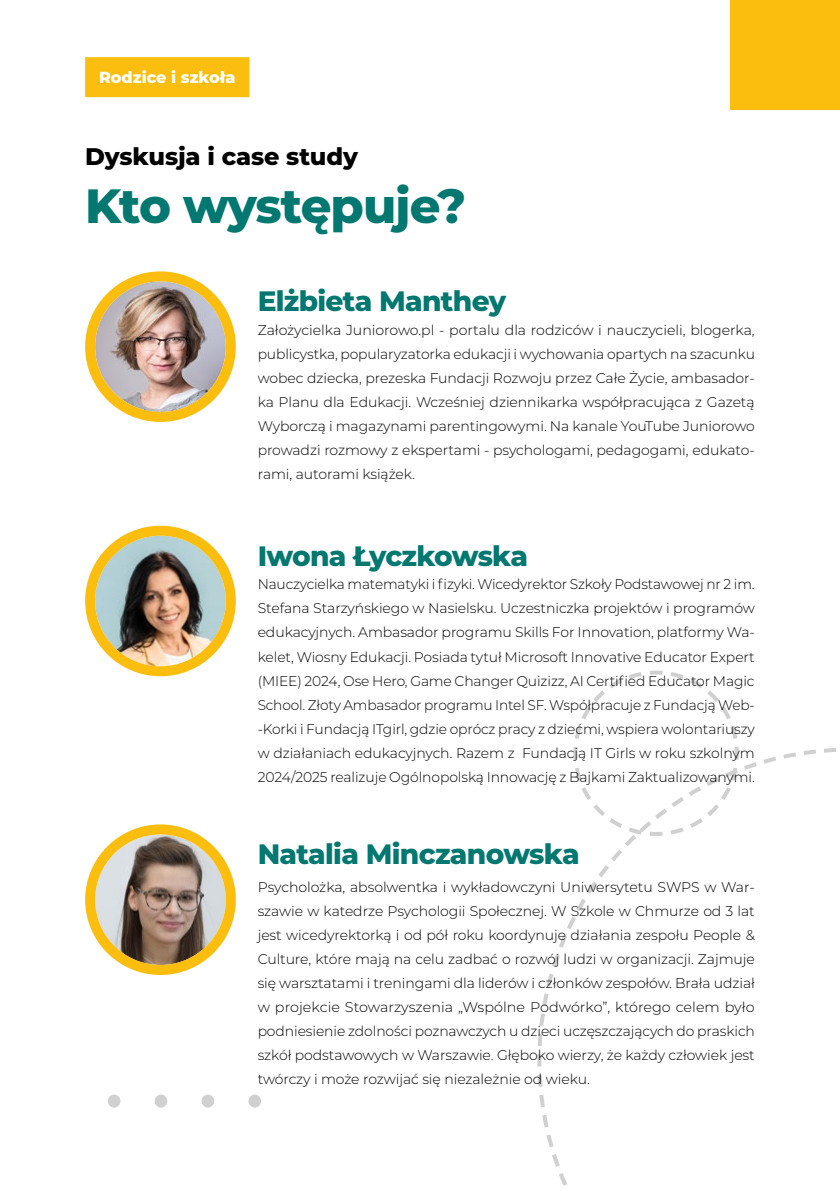
<style>
.page{position:relative;width:840px;height:1191px;background:#fff}
.page>*{position:absolute;margin:0;border:0;box-sizing:border-box;transform-origin:0 0}
.t1{font:800 48px "Montserrat";letter-spacing:-.025em;color:#027870}
.t2{font:800 28px "Montserrat";letter-spacing:-.025em;color:#027870}
.t3{font:800 24px "Montserrat";letter-spacing:-.005em;color:#000}
.t4{font:800 16px "Montserrat";color:#fff}
.t5{font:300 14px/24px "Montserrat";letter-spacing:-.005em;color:#000;text-align:justify}
</style>
<div class="page">
<svg style="left:537px;top:748px;width:299px;height:438px"></svg>
<svg style="left:571px;top:670px;width:169px;height:168px"></svg>
<div style="left:730px;top:0;width:109px;height:109px;background:#fcbe0e"></div>
<div style="left:248px;top:1094px;width:13px;height:13px;background:#d0d0d0;border-radius:50%"></div>
<div style="left:201px;top:1094px;width:13px;height:13px;background:#d0d0d0;border-radius:50%"></div>
<div style="left:155px;top:1094px;width:12px;height:13px;background:#d0d0d0;border-radius:50%"></div>
<div style="left:108px;top:1094px;width:12px;height:13px;background:#d0d0d0;border-radius:50%"></div>
<div style="left:85px;top:57px;width:164px;height:40px;background:#fcbe0e"></div>
<img style="left:95px;top:281px;width:131px;height:131px;border-radius:65px">
<div style="left:85px;top:271px;width:151px;height:151px;border:10px solid #fcbe0e;border-radius:50%"></div>
<img style="left:95px;top:536px;width:131px;height:130px;border-radius:65px">
<div style="left:85px;top:526px;width:151px;height:150px;border:10px solid #fcbe0e;border-radius:50%"></div>
<img style="left:95px;top:834px;width:131px;height:131px;border-radius:65px">
<div style="left:85px;top:824px;width:151px;height:151px;border:10px solid #fcbe0e;border-radius:50%"></div>
<p class="t4" style="left:99px;top:66px;width:138px">Rodzice i szkoła</p>
<h3 class="t3" style="left:85px;top:139px;width:274px">Dyskusja i case study</h3>
<h1 class="t1" style="left:85px;top:170px;width:382px">Kto występuje?</h1>
<h2 class="t2" style="left:257px;top:281px;width:250px">Elżbieta Manthey</h2>
<p class="t5" style="left:257px;top:318px;width:498px">Założycielka Juniorowo.pl - portalu dla rodziców i nauczycieli, blogerka, publicystka, popularyzatorka edukacji i wychowania opartych na szacunku wobec dziecka, prezeska Fundacji Rozwoju przez Całe Życie, ambasador&shy;ka Planu dla Edukacji. Wcześniej dziennikarka współpracująca z Gazetą Wyborczą i magazynami parentingowymi. Na kanale YouTube Juniorowo prowadzi rozmowy z ekspertami - psychologami, pedagogami, edukato&shy;rami, autorami książek.</p>
<h2 class="t2" style="left:257px;top:535px;width:272px">Iwona Łyczkowska</h2>
<p class="t5" style="left:257px;top:572px;width:498px">Nauczycielka matematyki i fizyki. Wicedyrektor Szkoły Podstawowej nr 2 im.<br>Stefana Starzyńskiego w Nasielsku. Uczestniczka projektów i programów edukacyjnych. Ambasador programu Skills For Innovation, platformy Wa&shy;kelet, Wiosny Edukacji. Posiada tytuł Microsoft Innovative Educator Expert (MIEE) 2024, Ose Hero, Game Changer Quizizz, AI Certified Educator Magic School. Złoty Ambasador programu Intel SF. Współpracuje z Fundacją Web--Korki i Fundacją ITgirl, gdzie oprócz pracy z dziećmi, wspiera wolontariuszy w działaniach edukacyjnych. Razem z Fundacją IT Girls w roku szkolnym 2024/2025 realizuje Ogólnopolską Innowację z Bajkami Zaktualizowanymi.</p>
<h2 class="t2" style="left:257px;top:834px;width:323px">Natalia Minczanowska</h2>
<p class="t5" style="left:257px;top:874px;width:498px">Psycholożka, absolwentka i wykładowczyni Uniwersytetu SWPS w War&shy;szawie w katedrze Psychologii Społecznej. W Szkole w Chmurze od 3 lat jest wicedyrektorką i od pół roku koordynuje działania zespołu People &amp; Culture, które mają na celu zadbać o rozwój ludzi w organizacji. Zajmuje się warsztatami i treningami dla liderów i członków zespołów. Brała udział w projekcie Stowarzyszenia „Wspólne Podwórko”, którego celem było podniesienie zdolności poznawczych u dzieci uczęszczających do praskich szkół podstawowych w Warszawie. Głęboko wierzy, że każdy człowiek jest twórczy i może rozwijać się niezależnie od wieku.</p>
</div>
